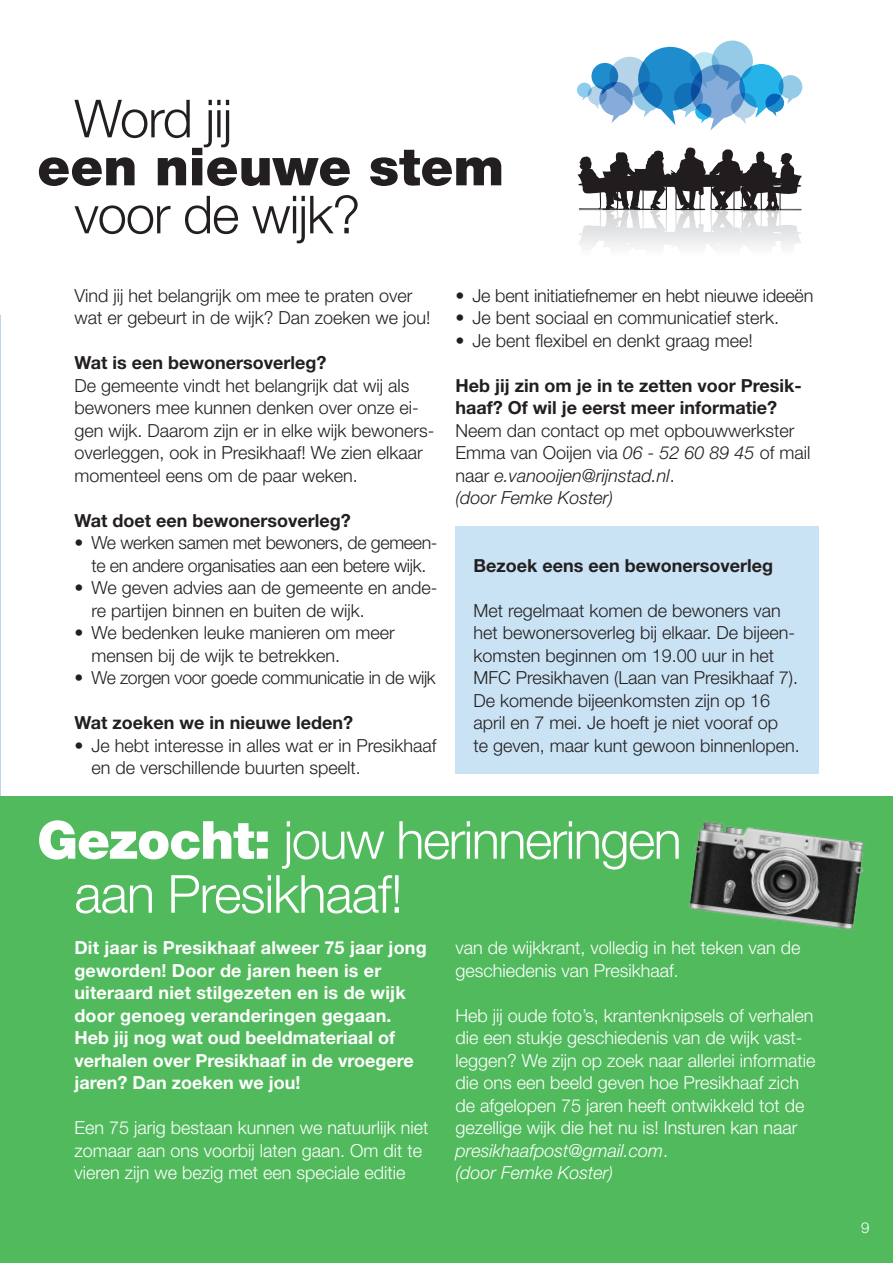
<style>
.page{position:relative;width:893px;height:1263px;background:#fff}
.page>*{position:absolute;margin:0;border:0;box-sizing:border-box;transform-origin:0 0}
.t1{font:300 52.5px "Helvetica Neue LT Std";letter-spacing:-.03em;color:#fff}
.t2{font:300 52.5px "Helvetica Neue LT Std";letter-spacing:-.02em;color:#231f20}
.t3{font:900 52.5px "Helvetica Neue LT Std";color:#231f20}
.t4{font:300 18px/22.5px "Helvetica Neue LT Std";color:#231f20}
.t5{font:300 18px/22.5px "Helvetica Neue LT Std";color:#fff}
.t6{font:700 18px/22.5px "Helvetica Neue LT Std";letter-spacing:.01em;color:#fff}
.t7{font:700 18px/22.5px "Helvetica Neue LT Std";color:#231f20}
.t8{font:300 18px/22.5px "Helvetica Neue LT Std";letter-spacing:-.02em;color:#231f20;text-align:center}
.t9{font:italic 300 18px "Helvetica Neue LT Std";color:#231f20}
.t10{font:italic 300 18px "Helvetica Neue LT Std";color:#fff}
.t11{font:300 15px "Helvetica Neue LT Std";color:#fff}
.s1{font-style:italic}
.s2{font-weight:900}
</style>
<div class="page">
<svg style="left:577px;top:147px;width:225px;height:101px"></svg>
<svg style="left:577px;top:41px;width:225px;height:89px"></svg>
<img style="left:0;top:99px;width:1px;height:284px">
<div style="left:0;top:796px;width:893px;height:467px;background:#51ba5d"></div>
<div style="left:0;top:0;width:464px;height:316px;background:#fff"></div>
<img style="left:689px;top:821px;width:176px;height:109px">
<div style="left:455px;top:526px;width:364px;height:248px;background:#cae3f4"></div>
<p class="t2" style="left:74px;top:87px;width:159px">Word jij</p>
<p class="t3" style="left:37px;top:135px;width:468px">een nieuwe stem</p>
<p class="t2" style="left:74px;top:183px;width:287px">voor de wijk?</p>
<p class="t4" style="left:74px;top:283px;width:358px">Vind jij het belangrijk om mee te praten over wat er gebeurt in de wijk? Dan zoeken we jou!</p>
<p class="t7" style="left:74px;top:351px;width:253px">Wat is een bewonersoverleg?</p>
<p class="t4" style="left:74px;top:373px;width:362px">De gemeente vindt het belangrijk dat wij als bewoners mee kunnen denken over onze ei&shy;gen wijk. Daarom zijn er in elke wijk bewoners-</p>
<p class="t4" style="left:74px;top:441px;width:350px">overleggen, ook in Presikhaaf! We zien elkaar momenteel eens om de paar weken.</p>
<p class="t7" style="left:74px;top:508px;width:278px">Wat doet een bewonersoverleg?</p>
<p class="t8" style="left:74px;top:531px;width:365px">• We werken samen met bewoners, de gemeen&shy;te en andere organisaties aan een betere wijk.</p>
<p class="t4" style="left:91px;top:576px;width:348px;text-indent:-17px">• We geven advies aan de gemeente en ande&shy;re partijen binnen en buiten de wijk.</p>
<p class="t4" style="left:91px;top:621px;width:305px;text-indent:-17px">• We bedenken leuke manieren om meer mensen bij de wijk te betrekken.</p>
<p class="t8" style="left:74px;top:666px;width:363px">• We zorgen voor goede communicatie in de wijk</p>
<p class="t7" style="left:74px;top:711px;width:280px">Wat zoeken we in nieuwe leden?</p>
<p class="t4" style="left:91px;top:733px;width:347px;text-indent:-17px">• Je hebt interesse in alles wat er in Presikhaaf en de verschillende buurten speelt.</p>
<p class="t4" style="left:455px;top:283px;width:359px">• Je bent initiatiefnemer en hebt nieuwe ideeën</p>
<p class="t4" style="left:455px;top:306px;width:325px">• Je bent sociaal en communicatief sterk.</p>
<p class="t4" style="left:455px;top:328px;width:299px">• Je bent flexibel en denkt graag mee!</p>
<p class="t7" style="left:455px;top:373px;width:348px">Heb jij zin om je in te zetten voor Presik&shy;haaf? Of wil je eerst meer informatie?</p>
<p class="t4" style="left:455px;top:418px;width:356px">Neem dan contact op met opbouwwerkster<br>Emma van Ooijen via <span class="s1">06 - 52 60 89 45</span> of mail naar <span class="s1">e.vanooijen@rijnstad.nl</span>.</p>
<p class="t9" style="left:455px;top:487px;width:159px">(door Femke Koster)</p>
<p class="t7" style="left:473px;top:553px;width:301px">Bezoek eens een bewonersoverleg</p>
<p class="t4" style="left:473px;top:598px;width:326px">Met regelmaat komen de bewoners van het bewonersoverleg bij elkaar. De bijeen&shy;komsten beginnen om 19.00 uur in het MFC Presikhaven (Laan van Presikhaaf 7).</p>
<p class="t4" style="left:473px;top:688px;width:306px">De komende bijeenkomsten zijn op 16 april en 7 mei. Je hoeft je niet vooraf op</p>
<p class="t4" style="left:473px;top:733px;width:328px">te geven, maar kunt gewoon binnenlopen.</p>
<p class="t1" style="left:37px;top:808px;width:646px"><span class="s2">Gezocht:</span> jouw herinneringen</p>
<p class="t1" style="left:74px;top:862px;width:330px">aan Presikhaaf!</p>
<p class="t6" style="left:74px;top:936px;width:354px">Dit jaar is Presikhaaf alweer 75 jaar jong geworden! Door de jaren heen is er</p>
<p class="t6" style="left:74px;top:981px;width:333px">uiteraard niet stilgezeten en is de wijk door genoeg veranderingen gegaan.</p>
<p class="t6" style="left:74px;top:1026px;width:341px">Heb jij nog wat oud beeldmateriaal of verhalen over Presikhaaf in de vroegere jaren? Dan zoeken we jou!</p>
<p class="t5" style="left:74px;top:1116px;width:356px">Een 75 jarig bestaan kunnen we natuurlijk niet zomaar aan ons voorbij laten gaan. Om dit te vieren zijn we bezig met een speciale editie</p>
<p class="t5" style="left:455px;top:936px;width:347px">van de wijkkrant, volledig in het teken van de geschiedenis van Presikhaaf.</p>
<p class="t5" style="left:455px;top:1003px;width:362px">Heb jij oude foto’s, krantenknipsels of verhalen die een stukje geschiedenis van de wijk vast&shy;leggen? We zijn op zoek naar allerlei informatie die ons een beeld geven hoe Presikhaaf zich de afgelopen 75 jaren heeft ontwikkeld tot de gezellige wijk die het nu is! Insturen kan naar <span class="s1">presikhaafpost@gmail.com</span>.</p>
<p class="t10" style="left:455px;top:1162px;width:159px">(door Femke Koster)</p>
<p class="t11" style="left:861px;top:1219px;width:10px">9</p>
</div>
